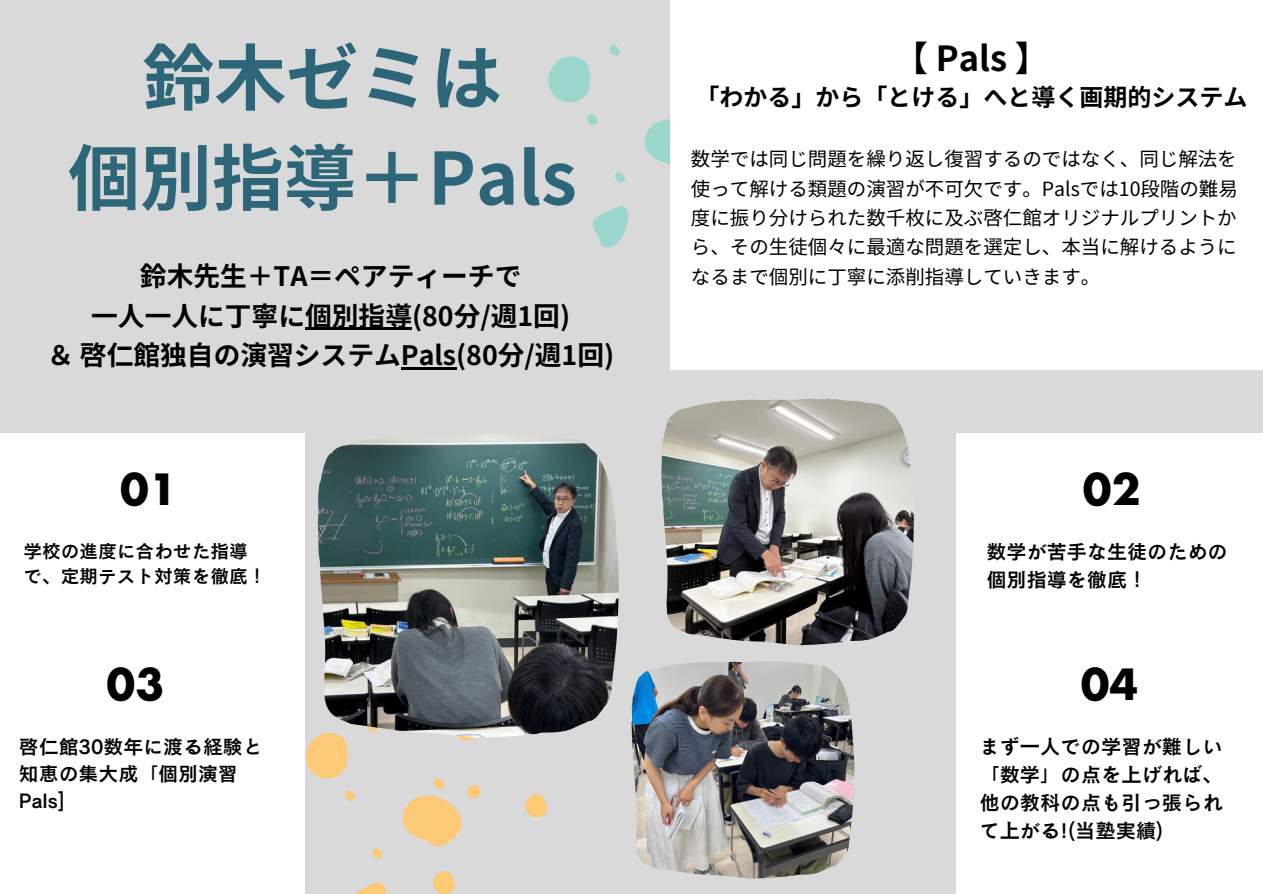
<style>
.page{position:relative;width:1263px;height:894px;background:#fff}
.page>*{position:absolute;margin:0;border:0;box-sizing:border-box;transform-origin:0 0}
.t1{font:700 72px/100.2px "Noto Sans JP";color:#2d6679;text-align:center}
.t2{font:700 42px "Futura LT Pro";color:#000}
.t3{font:700 34.5px "Noto Sans JP";color:#000}
.t4{font:700 26.7px/39.3px "Noto Sans JP";color:#000;text-align:center}
.t5{font:700 24px "Noto Sans JP";color:#000}
.t6{font:20.25px/28.2px "Canva Cezanne Pro N DB";color:#000;text-align:justify}
.t7{font:20.1px/28.2px "Canva Cezanne Pro N DB";color:#000}
.t8{font:19.95px/27px "Canva Cezanne Pro N DB";color:#000}
.t9{font:19.5px/29.2px "Noto Sans JP";color:#000;text-align:justify}
.t10{font:18.75px/25.3px "Canva Cezanne Pro N DB";color:#000}
</style>
<div class="page">
<div style="left:0;top:0;width:1263px;height:893px;background:#d9d9d9"></div>
<div style="left:0;top:433px;width:305px;height:460px;background:#fff"></div>
<div style="left:956px;top:433px;width:307px;height:460px;background:#fff"></div>
<svg style="left:459px;top:737px;width:22px;height:4px"></svg>
<svg style="left:433px;top:871px;width:22px;height:22px"></svg>
<svg style="left:525px;top:794px;width:23px;height:23px"></svg>
<svg style="left:305px;top:736px;width:43px;height:43px"></svg>
<svg style="left:356px;top:882px;width:30px;height:11px"></svg>
<svg style="left:372px;top:848px;width:11px;height:11px"></svg>
<svg style="left:345px;top:790px;width:11px;height:11px"></svg>
<svg style="left:402px;top:778px;width:78px;height:69px"></svg>
<img style="left:318px;top:434px;width:300px;height:303px">
<img style="left:661px;top:398px;width:253px;height:246px">
<hr style="left:305px;top:328px;width:107px;height:2px;background:#000">
<hr style="left:401px;top:367px;width:55px;height:2px;background:#000">
<svg style="left:548px;top:56px;width:42px;height:47px"></svg>
<svg style="left:592px;top:206px;width:37px;height:41px"></svg>
<svg style="left:614px;top:172px;width:11px;height:11px"></svg>
<svg style="left:587px;top:114px;width:11px;height:11px"></svg>
<svg style="left:609px;top:45px;width:11px;height:11px"></svg>
<svg style="left:645px;top:119px;width:25px;height:46px"></svg>
<div style="left:670px;top:0;width:593px;height:370px;background:#fff"></div>
<img style="left:631px;top:661px;width:223px;height:217px">
<h2 class="t1" style="left:68px;top:24px;width:510px">鈴木ゼミは<br>個別指導＋Pals</h2>
<p class="t4" style="left:47px;top:255px;width:568px">鈴木先生＋TA＝ペアティーチで<br>一人一人に丁寧に個別指導(80分/週1回)<br>＆啓仁館独自の演習システムPals(80分/週1回)</p>
<h3 class="t2" style="left:120px;top:470px;width:59px">01</h3>
<p class="t10" style="left:24px;top:538px;width:244px">学校の進度に合わせた指導で、定期テスト対策を徹底！</p>
<p class="t2" style="left:107px;top:665px;width:59px">03</p>
<h4 class="t8" style="left:19px;top:732px;width:245px">啓仁館30数年に渡る経験と知恵の集大成「個別演習<br>Pals]</h4>
<p class="t3" style="left:893px;top:31px;width:157px">【 Pals 】</p>
<p class="t5" style="left:695px;top:78px;width:553px">「わかる」から「とける」へと導く画期的システム</p>
<p class="t9" style="left:691px;top:144px;width:548px">数学では同じ問題を繰り返し復習するのではなく、同じ解法を使って解ける類題の演習が不可欠です。Palsでは10段階の難易度に振り分けられた数千枚に及ぶ啓仁館オリジナルプリントから、その生徒個々に最適な問題を選定し、本当に解けるようになるまで個別に丁寧に添削指導していきます。</p>
<h1 class="t2" style="left:1083px;top:470px;width:59px">02</h1>
<p class="t7" style="left:986px;top:537px;width:243px">数学が苦手な生徒のための個別指導を徹底！</p>
<p class="t2" style="left:1081px;top:665px;width:59px">04</p>
<p class="t6" style="left:979px;top:732px;width:245px">まず一人での学習が難しい「数学」の点を上げれば、他の教科の点も引っ張られて上がる!(当塾実績)</p>
</div>
